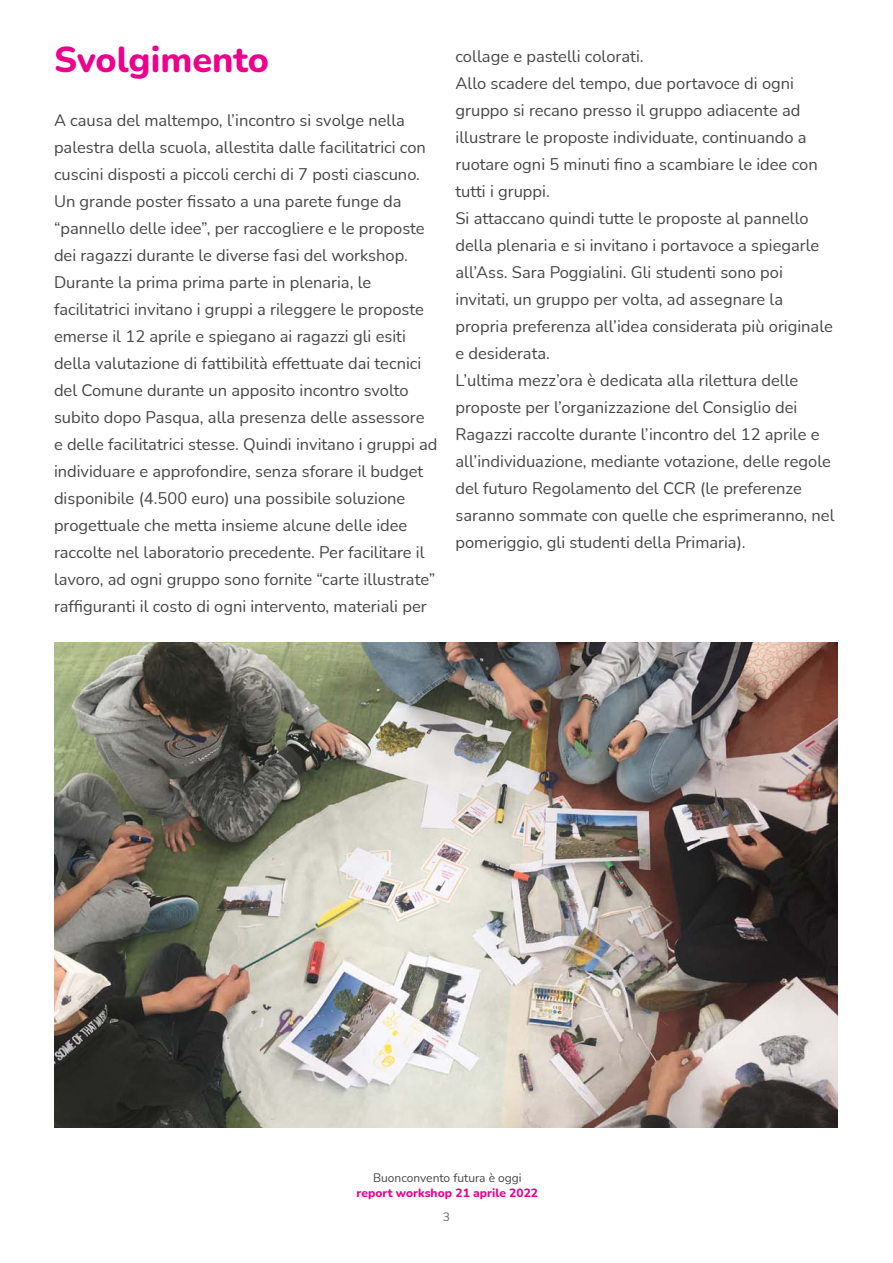
<style>
.page{position:relative;width:893px;height:1263px;background:#fff}
.page>*{position:absolute;margin:0;border:0;box-sizing:border-box;transform-origin:0 0}
.t1{font:800 36px "Nunito";color:#ec008c}
.Testo{font:16.5px/27px "Nunito";color:#464646}
.t2{font:800 12px "Nunito";color:#ec008c}
.t3{font:12px "Nunito";color:#464646}
.t4{font:12px "Nunito";color:#666}
</style>
<div class="page">
<img style="left:54px;top:642px;width:783px;height:486px">
<h4 class="t1" style="left:54px;top:34px;width:217px">Svolgimento</h4>
<p class="Testo" style="left:54px;top:106px;width:373px">A causa del maltempo, l’incontro si svolge nella palestra della scuola, allestita dalle facilitatrici con cuscini disposti a piccoli cerchi di 7 posti ciascuno.<br>Un grande poster fissato a una parete funge da “pannello delle idee”, per raccogliere e le proposte dei ragazzi durante le diverse fasi del workshop.</p>
<p class="Testo" style="left:54px;top:268px;width:385px">Durante la prima prima parte in plenaria, le facilitatrici invitano i gruppi a rileggere le proposte emerse il 12 aprile e spiegano ai ragazzi gli esiti della valutazione di fattibilità effettuate dai tecnici del Comune durante un apposito incontro svolto subito dopo Pasqua, alla presenza delle assessore<br>e delle facilitatrici stesse. Quindi invitano i gruppi ad individuare e approfondire, senza sforare il budget disponibile (4.500 euro) una possibile soluzione progettuale che metta insieme alcune delle idee raccolte nel laboratorio precedente. Per facilitare il lavoro, ad ogni gruppo sono fornite “carte illustrate”</p>
<p class="Testo" style="left:54px;top:592px;width:374px">raffiguranti il costo di ogni intervento, materiali per</p>
<p class="Testo" style="left:455px;top:42px;width:190px">collage e pastelli colorati.</p>
<p class="Testo" style="left:455px;top:69px;width:364px">Allo scadere del tempo, due portavoce di ogni gruppo si recano presso il gruppo adiacente ad illustrare le proposte individuate, continuando a ruotare ogni 5 minuti fino a scambiare le idee con tutti i gruppi.</p>
<p class="Testo" style="left:455px;top:204px;width:379px">Si attaccano quindi tutte le proposte al pannello della plenaria e si invitano i portavoce a spiegarle all’Ass. Sara Poggialini. Gli studenti sono poi invitati, un gruppo per volta, ad assegnare la propria preferenza all’idea considerata più originale e desiderata.</p>
<p class="Testo" style="left:455px;top:366px;width:381px">L’ultima mezz’ora è dedicata alla rilettura delle proposte per l’organizzazione del Consiglio dei Ragazzi raccolte durante l’incontro del 12 aprile e all’individuazione, mediante votazione, delle regole del futuro Regolamento del CCR (le preferenze saranno sommate con quelle che esprimeranno, nel pomeriggio, gli studenti della Primaria).</p>
<p class="t3" style="left:373px;top:1170px;width:150px">Buonconvento futura è oggi</p>
<p class="t2" style="left:357px;top:1184px;width:183px">report workshop 21 aprile 2022</p>
<p class="t4" style="left:443px;top:1208px;width:9px">3</p>
</div>
